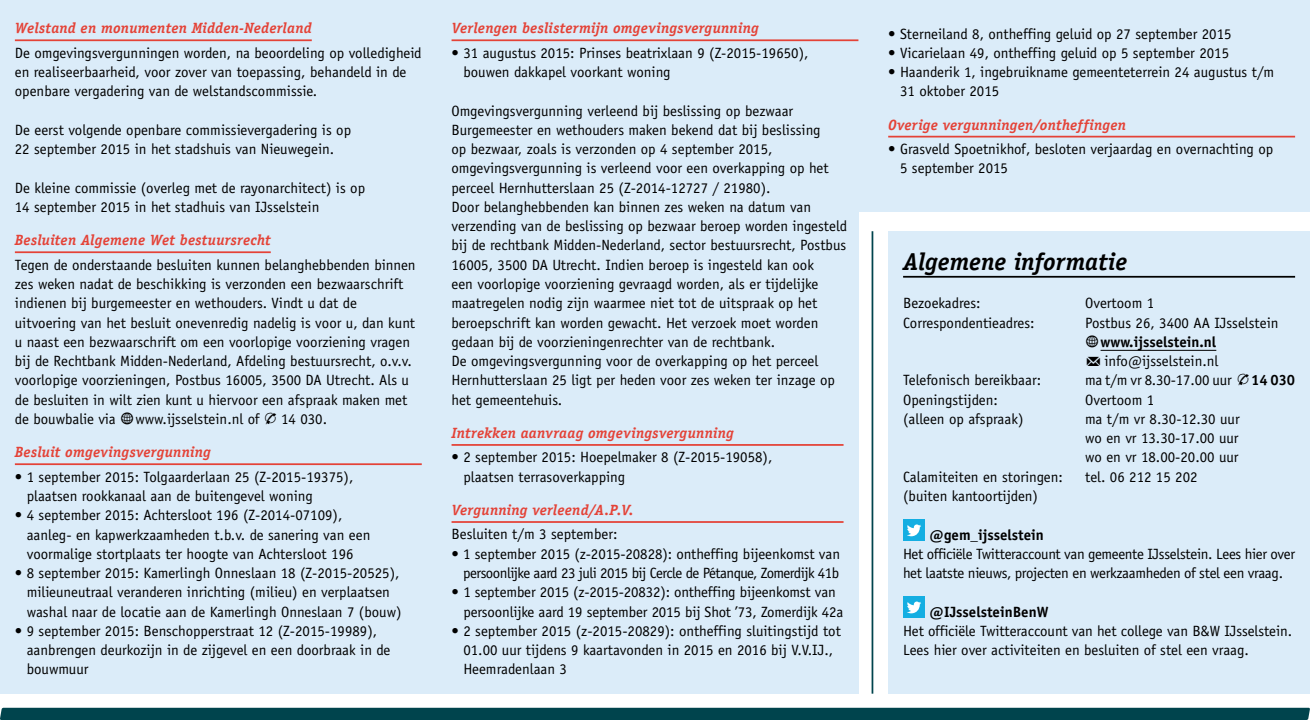
<style>
.page{position:relative;width:1310px;height:720px;background:#fff}
.page>*{position:absolute;margin:0;border:0;box-sizing:border-box;transform-origin:0 0}
.t1{font:italic 700 24.5px "Officina Serif Std";color:#000}
.t2{font:14.88px/19.2px "Officina Sans Std";color:#000}
.t3{font:italic 700 14.88px "Officina Serif Std";letter-spacing:.015em;color:#e44237}
.t4{font:14.88px/19.2px "Officina Sans Std";letter-spacing:-.02em;color:#000}
.t5{font:14.88px/19.2px "Officina Sans Std";letter-spacing:-.035em;color:#000;text-align:right}
.t6{font:700 14.88px "Officina Sans Std";color:#000}
.s1{font-family:"Modern Pictograms";font-size:18.38px}
.s2{font-weight:700}
</style>
<div class="page">
<div style="left:0;top:0;width:858px;height:693px;background:#dbecf9"></div>
<div style="left:451px;top:0;width:859px;height:212px;background:#dbecf9"></div>
<svg style="left:0;top:707px;width:1310px;height:12px;background:#105058"></svg>
<div style="left:888px;top:231px;width:422px;height:462px;background:#dbecf9"></div>
<hr style="left:903px;top:276px;width:392px;height:1px;background:#000">
<hr style="left:1100px;top:350px;width:116px;height:1px;background:#000">
<div style="left:903px;top:519px;width:22px;height:22px;background:#14aee2"></div>
<svg style="left:907px;top:524px;width:14px;height:12px"></svg>
<div style="left:903px;top:596px;width:22px;height:22px;background:#14aee2"></div>
<svg style="left:907px;top:601px;width:14px;height:12px"></svg>
<hr style="left:15px;top:39px;width:297px;height:2px;background:#e44237">
<hr style="left:15px;top:251px;width:256px;height:2px;background:#e44237">
<hr style="left:15px;top:463px;width:407px;height:2px;background:#e44237">
<hr style="left:451px;top:39px;width:407px;height:2px;background:#e44237">
<hr style="left:451px;top:444px;width:392px;height:1px;background:#e44237">
<hr style="left:451px;top:521px;width:392px;height:1px;background:#e44237">
<hr style="left:888px;top:136px;width:407px;height:1px;background:#e44237">
<hr style="left:871px;top:231px;width:2px;height:462px;background:#00444d">
<p class="t3" style="left:15px;top:19px;width:298px">Welstand en monumenten Midden-Nederland</p>
<p class="t2" style="left:15px;top:43px;width:408px">De omgevingsvergunningen worden, na beoordeling op volledigheid en realiseerbaarheid, voor zover van toepassing, behandeld in de openbare vergadering van de welstandscommissie.</p>
<p class="t2" style="left:15px;top:120px;width:338px">De eerst volgende openbare commissievergadering is op<br>22 september 2015 in het stadshuis van Nieuwegein.</p>
<p class="t2" style="left:15px;top:178px;width:352px">De kleine commissie (overleg met de rayonarchitect) is op<br>14 september 2015 in het stadhuis van IJsselstein</p>
<p class="t3" style="left:15px;top:231px;width:257px">Besluiten Algemene Wet bestuursrecht</p>
<p class="t2" style="left:15px;top:255px;width:402px">Tegen de onderstaande besluiten kunnen belanghebbenden binnen zes weken nadat de beschikking is verzonden een bezwaarschrift indienen bij burgemeester en wethouders. Vindt u dat de uitvoering van het besluit onevenredig nadelig is voor u, dan kunt u naast een bezwaarschrift om een voorlopige voorziening vragen bij de Rechtbank Midden-Nederland, Afdeling bestuursrecht, o.v.v. voorlopige voorzieningen, Postbus 16005, 3500 DA Utrecht. Als u de besluiten in wilt zien kunt u hiervoor een afspraak maken met de bouwbalie via <span class="s1">W</span>www.ijsselstein.nl of • 14 030.</p>
<p class="t3" style="left:15px;top:443px;width:197px">Besluit omgevingsvergunning</p>
<p class="t2" style="left:27px;top:467px;width:328px;text-indent:-12px">• 1 september 2015: Tolgaarderlaan 25 (Z-2015-19375), plaatsen rookkanaal aan de buitengevel woning</p>
<p class="t2" style="left:27px;top:505px;width:345px;text-indent:-12px">• 4 september 2015: Achtersloot 196 (Z-2014-07109), aanleg- en kapwerkzaamheden t.b.v. de sanering van een voormalige stortplaats ter hoogte van Achtersloot 196</p>
<p class="t2" style="left:27px;top:563px;width:376px;text-indent:-12px">• 8 september 2015: Kamerlingh Onneslaan 18 (Z-2015-20525), milieuneutraal veranderen inrichting (milieu) en verplaatsen washal naar de locatie aan de Kamerlingh Onneslaan 7 (bouw)</p>
<p class="t2" style="left:27px;top:621px;width:365px;text-indent:-12px">• 9 september 2015: Benschopperstraat 12 (Z-2015-19989), aanbrengen deurkozijn in de zijgevel en een doorbraak in de bouwmuur</p>
<p class="t3" style="left:451px;top:19px;width:309px">Verlengen beslistermijn omgevingsvergunning</p>
<p class="t2" style="left:463px;top:43px;width:347px;text-indent:-12px">• 31 augustus 2015: Prinses beatrixlaan 9 (Z-2015-19650), bouwen dakkapel voorkant woning</p>
<p class="t2" style="left:451px;top:101px;width:397px">Omgevingsvergunning verleend bij beslissing op bezwaar Burgemeester en wethouders maken bekend dat bij beslissing<br>op bezwaar, zoals is verzonden op 4 september 2015, omgevingsvergunning is verleend voor een overkapping op het perceel Hernhutterslaan 25 (Z-2014-12727 / 21980).<br>Door belanghebbenden kan binnen zes weken na datum van verzending van de beslissing op bezwaar beroep worden ingesteld bij de rechtbank Midden-Nederland, sector bestuursrecht, Postbus 16005, 3500 DA Utrecht. Indien beroep is ingesteld kan ook<br>een voorlopige voorziening gevraagd worden, als er tijdelijke maatregelen nodig zijn waarmee niet tot de uitspraak op het beroepschrift kan worden gewacht. Het verzoek moet worden gedaan bij de voorzieningenrechter van de rechtbank.<br>De omgevingsvergunning voor de overkapping op het perceel Hernhutterslaan 25 ligt per heden voor zes weken ter inzage op het gemeentehuis.</p>
<p class="t3" style="left:451px;top:424px;width:284px">Intrekken aanvraag omgevingsvergunning</p>
<p class="t2" style="left:463px;top:447px;width:311px;text-indent:-12px">• 2 september 2015: Hoepelmaker 8 (Z-2015-19058), plaatsen terrasoverkapping</p>
<p class="t3" style="left:451px;top:501px;width:184px">Vergunning verleend/A.P.V.</p>
<p class="t2" style="left:451px;top:524px;width:167px">Besluiten t/m 3 september:</p>
<p class="t5" style="left:451px;top:544px;width:390px">• 1 september 2015 (z-2015-20828): ontheffing bijeenkomst van persoonlijke aard 23 juli 2015 bij Cercle de Pétanque, Zomerdijk 41b</p>
<p class="t2" style="left:463px;top:582px;width:381px;text-indent:-12px">• 1 september 2015 (z-2015-20832): ontheffing bijeenkomst van persoonlijke aard 19 september 2015 bij Shot ’73, Zomerdijk 42a</p>
<p class="t2" style="left:463px;top:621px;width:379px;text-indent:-12px">• 2 september 2015 (z-2015-20829): ontheffing sluitingstijd tot<br>01.00 uur tijdens 9 kaartavonden in 2015 en 2016 bij V.V.IJ.,<br>Heemradenlaan 3</p>
<p class="t2" style="left:888px;top:24px;width:345px">• Sterneiland 8, ontheffing geluid op 27 september 2015</p>
<p class="t2" style="left:888px;top:43px;width:342px">• Vicarielaan 49, ontheffing geluid op 5 september 2015</p>
<p class="t2" style="left:900px;top:62px;width:376px;text-indent:-12px">• Haanderik 1, ingebruikname gemeenteterrein 24 augustus t/m<br>31 oktober 2015</p>
<p class="t3" style="left:888px;top:116px;width:239px">Overige vergunningen/ontheffingen</p>
<p class="t2" style="left:900px;top:139px;width:375px;text-indent:-12px">• Grasveld Spoetnikhof, besloten verjaardag en overnachting op<br>5 september 2015</p>
<h1 class="t1" style="left:903px;top:247px;width:225px">Algemene informatie</h1>
<p class="t2" style="left:903px;top:293px;width:79px">Bezoekadres:</p>
<p class="t2" style="left:1085px;top:293px;width:71px">Overtoom 1</p>
<p class="t2" style="left:903px;top:313px;width:133px">Correspondentieadres:</p>
<p class="t2" style="left:1085px;top:313px;width:195px">Postbus 26, 3400 AA IJsselstein<br><span class="s1">W</span><span class="s2">www.ijsselstein.nl<br></span><span class="s1">M</span> info@ijsselstein.nl</p>
<p class="t2" style="left:903px;top:370px;width:140px">Telefonisch bereikbaar:</p>
<p class="t2" style="left:1085px;top:370px;width:211px">ma t/m vr 8.30-17.00 uur • <span class="s2">14 030</span></p>
<p class="t2" style="left:903px;top:390px;width:96px">Openingstijden:</p>
<p class="t2" style="left:1085px;top:390px;width:71px">Overtoom 1</p>
<p class="t2" style="left:903px;top:409px;width:122px">(alleen op afspraak)</p>
<p class="t2" style="left:1085px;top:409px;width:156px;text-align:justify">ma t/m vr 8.30-12.30 uur wo en vr 13.30-17.00 uur wo en vr 18.00-20.00 uur</p>
<p class="t2" style="left:903px;top:467px;width:161px">Calamiteiten en storingen:</p>
<p class="t2" style="left:1085px;top:467px;width:114px">tel. 06 212 15 202</p>
<p class="t2" style="left:903px;top:486px;width:137px">(buiten kantoortijden)</p>
<p class="t6" style="left:929px;top:525px;width:116px">@gem_ijsselstein</p>
<p class="t4" style="left:903px;top:544px;width:393px">Het officiële Twitteraccount van gemeente IJsselstein. Lees hier over het laatste nieuws, projecten en werkzaamheden of stel een vraag.</p>
<p class="t6" style="left:929px;top:602px;width:121px">@IJsselsteinBenW</p>
<p class="t2" style="left:903px;top:621px;width:390px">Het officiële Twitteraccount van het college van B&amp;W IJsselstein.<br>Lees hier over activiteiten en besluiten of stel een vraag.</p>
</div>
